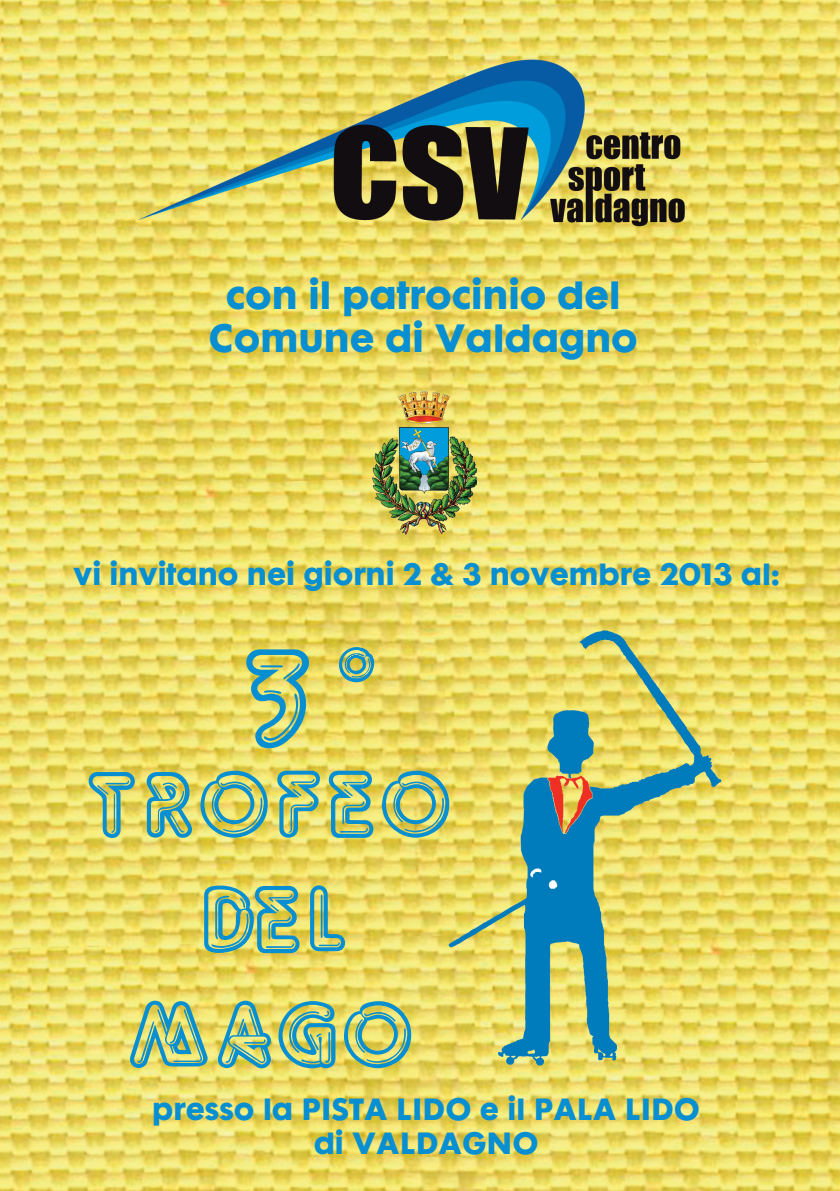
<style>
.page{position:relative;width:840px;height:1191px;background:#fff}
.page>*{position:absolute;margin:0;border:0;box-sizing:border-box;transform-origin:0 0}
.t1{font:144px "Neon Lights";color:#078fd1}
.t2{font:96px/115.2px "Neon Lights";color:#078fd1;text-align:center}
.t3{font:36px/43.2px "Futura Maxi CG Bold";color:#078fd1;text-align:center}
.t4{font:28px/33.6px "Futura Maxi CG Bold";color:#078fd1;text-align:center}
</style>
<div class="page">
<img style="left:0;top:0;width:839px;height:1190px">
<img style="left:138px;top:57px;width:568px;height:170px">
<img style="left:444px;top:627px;width:278px;height:440px">
<img style="left:372px;top:392px;width:104px;height:142px">
<p class="t3" style="left:208px;top:275px;width:430px">con il patrocinio del<br>Comune di Valdagno</p>
<p class="t4" style="left:73px;top:558px;width:707px">vi invitano nei giorni 2 &amp; 3 novembre 2013 al:</p>
<h1 class="t1" style="left:257px;top:612px;width:125px">3˚</h1>
<h2 class="t2" style="left:93px;top:745px;width:369px">TROFEO<br>DEL<br>MAGO</h2>
<p class="t4" style="left:152px;top:1093px;width:549px">presso la PISTA LIDO e il PALA LIDO di VALDAGNO</p>
</div>
